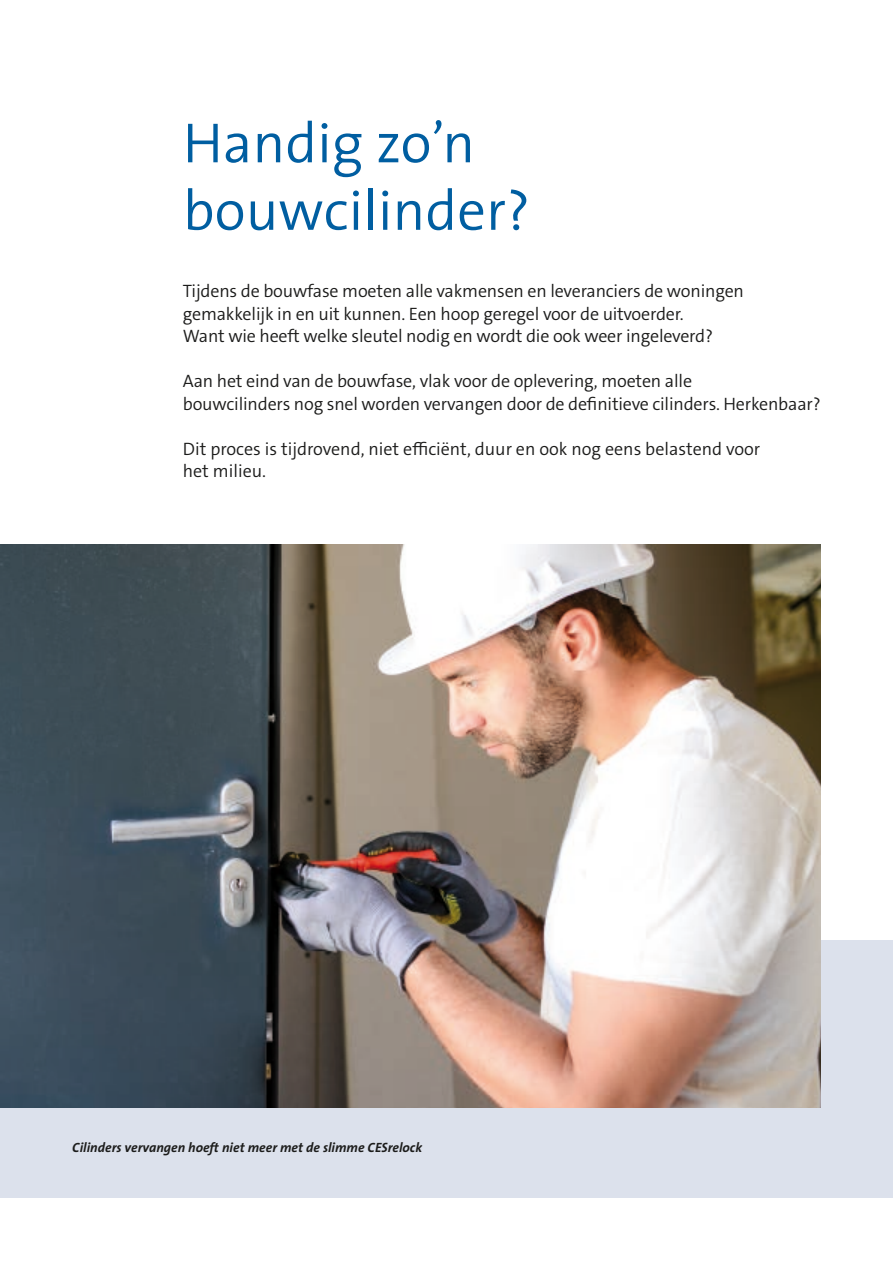
<style>
.page{position:relative;width:893px;height:1263px;background:#fff}
.page>*{position:absolute;margin:0;border:0;box-sizing:border-box;transform-origin:0 0}
.t1{font:300 57px/67.5px "The Sans";color:#005ea1}
.t2{font:300 18px/22.5px "The Sans C5";letter-spacing:-.01em;color:#1c1c1b}
.t3{font:italic 700 13.5px "The Sans";color:#1c1c1b}
</style>
<div class="page">
<div style="left:0;top:940px;width:893px;height:257px;background:#dce1ec"></div>
<img style="left:0;top:545px;width:821px;height:562px">
<h1 class="t1" style="left:183px;top:108px;width:349px">Handig zo’n bouwcilinder?</h1>
<p class="t2" style="left:183px;top:280px;width:563px">Tijdens de bouwfase moeten alle vakmensen en leveranciers de woningen gemakkelijk in en uit kunnen. Een hoop geregel voor de uitvoerder.<br>Want wie heeft welke sleutel nodig en wordt die ook weer ingeleverd?</p>
<p class="t2" style="left:183px;top:370px;width:639px">Aan het eind van de bouwfase, vlak voor de oplevering, moeten alle<br>bouwcilinders nog snel worden vervangen door de definitieve cilinders. Herkenbaar?</p>
<p class="t2" style="left:183px;top:438px;width:579px">Dit proces is tijdrovend, niet efficiënt, duur en ook nog eens belastend voor het milieu.</p>
<p class="t3" style="left:72px;top:1136px;width:351px">Cilinders vervangen hoeft niet meer met de slimme CESrelock</p>
</div>
